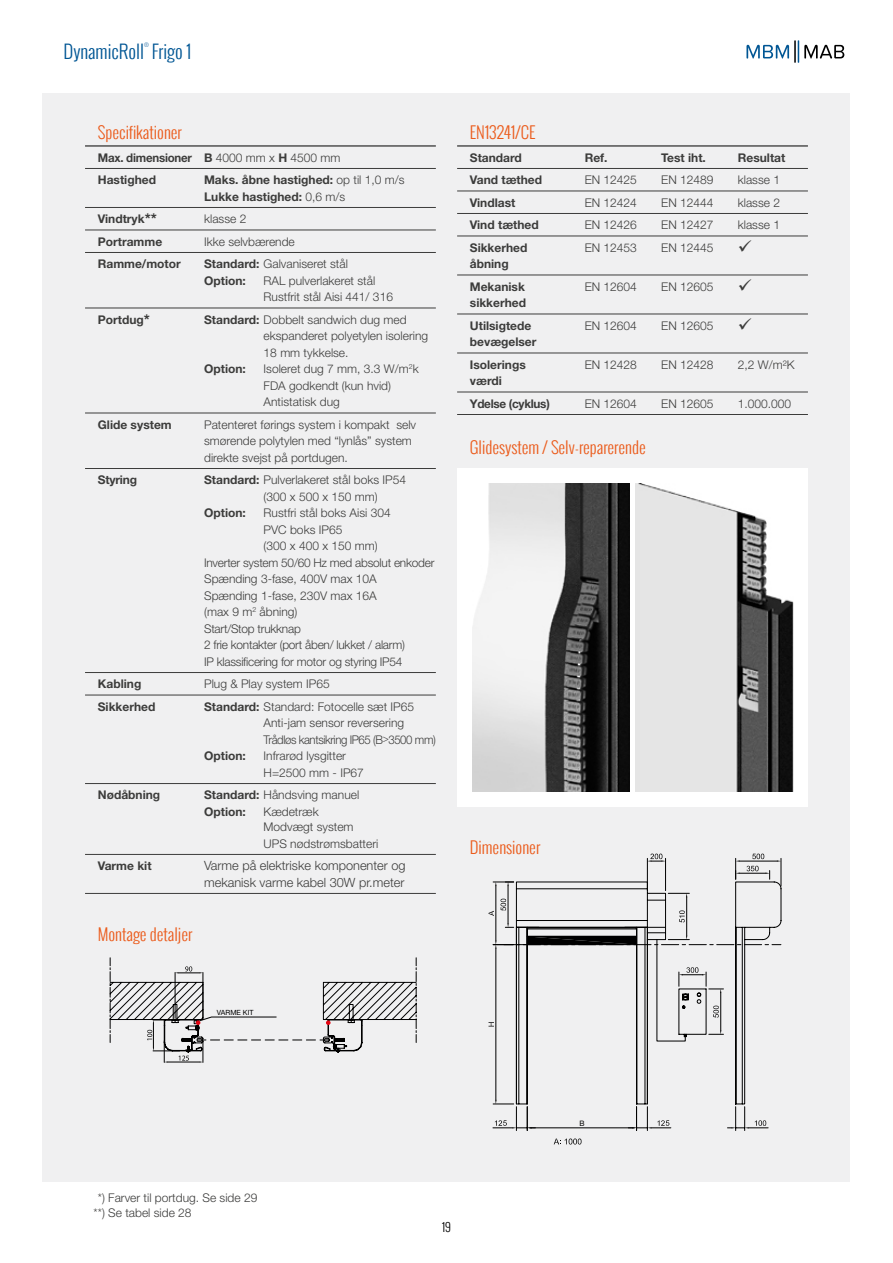
<style>
.page{position:relative;width:893px;height:1263px;background:#fff}
.page>*{position:absolute;margin:0;border:0;box-sizing:border-box;transform-origin:0 0}
.t1{font:300 18.6px "Oswald";color:#005694}
.t2{font:300 16.5px "Oswald";color:#eb5b1b}
.t3{font:300 12.75px/16.5px "Helvetica Neue";color:#3c3c3b}
.t4{font:300 12px/16.5px "Helvetica Neue";color:#3c3c3b}
.t5{font:700 12px/16.5px "Helvetica Neue";color:#3c3c3b}
.t6{font:300 12px "Helvetica Neue";letter-spacing:-.02em;color:#3c3c3b}
.t7{font:700 12px/22.5px "Helvetica Neue";letter-spacing:-.02em;color:#3c3c3b;scale:.96 1}
.t8{font:300 12px "Helvetica Neue";letter-spacing:-.035em;color:#3c3c3b;scale:.95 1}
.t9{font:700 12px/22.5px "Helvetica Neue";letter-spacing:-.025em;color:#3c3c3b}
.t10{font:300 12px "Oswald";color:#000}
.t11{font:7.5px "Helvetica Neue";color:#000}
.t12{font:7.2px "Helvetica Neue";color:#000}
.t13{font:300 7.05px "Oswald";color:#005694}
.s1{font-weight:300}
.s2{font-size:15px}
.s3{font-weight:700}
.s4{font-size:10.5px}
</style>
<div class="page">
<div style="left:43px;top:94px;width:807px;height:1088px;background:#f0f0f1"></div>
<hr style="left:85px;top:146px;width:351px;height:1px;background:#000">
<hr style="left:85px;top:168px;width:351px;height:1px;background:#3c3c3b">
<hr style="left:85px;top:207px;width:351px;height:1px;background:#3c3c3b">
<hr style="left:85px;top:230px;width:351px;height:1px;background:#3c3c3b">
<hr style="left:85px;top:252px;width:351px;height:1px;background:#3c3c3b">
<hr style="left:85px;top:308px;width:351px;height:1px;background:#3c3c3b">
<hr style="left:85px;top:413px;width:351px;height:1px;background:#3c3c3b">
<hr style="left:85px;top:468px;width:351px;height:1px;background:#3c3c3b">
<hr style="left:85px;top:672px;width:351px;height:1px;background:#3c3c3b">
<hr style="left:85px;top:695px;width:351px;height:1px;background:#3c3c3b">
<hr style="left:85px;top:783px;width:351px;height:1px;background:#3c3c3b">
<hr style="left:85px;top:854px;width:351px;height:1px;background:#3c3c3b">
<hr style="left:85px;top:893px;width:351px;height:1px;background:#3c3c3b">
<svg style="left:746px;top:45px;width:43px;height:14px"></svg>
<svg style="left:798px;top:40px;width:46px;height:23px"></svg>
<hr style="left:794px;top:40px;width:2px;height:23px;background:#000">
<hr style="left:457px;top:146px;width:351px;height:1px;background:#000">
<hr style="left:457px;top:168px;width:351px;height:1px;background:#3c3c3b">
<hr style="left:457px;top:191px;width:351px;height:1px;background:#3c3c3b">
<hr style="left:457px;top:213px;width:351px;height:1px;background:#3c3c3b">
<hr style="left:457px;top:236px;width:351px;height:1px;background:#3c3c3b">
<hr style="left:457px;top:275px;width:351px;height:1px;background:#3c3c3b">
<hr style="left:457px;top:314px;width:351px;height:1px;background:#3c3c3b">
<hr style="left:457px;top:353px;width:351px;height:1px;background:#3c3c3b">
<hr style="left:457px;top:392px;width:351px;height:1px;background:#3c3c3b">
<hr style="left:457px;top:414px;width:351px;height:1px;background:#3c3c3b">
<div style="left:457px;top:468px;width:351px;height:338px;background:#fff"></div>
<img style="left:636px;top:483px;width:157px;height:308px">
<img style="left:472px;top:483px;width:157px;height:308px">
<hr style="left:167px;top:1062px;width:33px;height:1px;background:#000">
<svg style="left:110px;top:958px;width:306px;height:104px"></svg>
<svg style="left:516px;top:882px;width:265px;height:11px"></svg>
<hr style="left:508px;top:886px;width:1px;height:37px;background:#000">
<hr style="left:496px;top:886px;width:1px;height:54px;background:#000">
<svg style="left:493px;top:882px;width:21px;height:4px"></svg>
<hr style="left:665px;top:858px;width:1px;height:32px;background:#000">
<hr style="left:647px;top:858px;width:1px;height:32px;background:#000">
<svg style="left:647px;top:854px;width:18px;height:8px"></svg>
<hr style="left:740px;top:861px;width:37px;height:1px;background:#000">
<svg style="left:777px;top:858px;width:5px;height:28px"></svg>
<svg style="left:735px;top:854px;width:35px;height:25px"></svg>
<svg style="left:554px;top:1138px;width:27px;height:6px"></svg>
<svg style="left:488px;top:893px;width:293px;height:237px"></svg>
<p class="t13" style="left:144px;top:39px;width:6px">®</p>
<h1 class="t1" style="left:64px;top:38px;width:129px">DynamicRoll Frigo 1</h1>
<h2 class="t2" style="left:98px;top:120px;width:86px">Specifikationer</h2>
<p class="t7" style="left:98px;top:146px;width:254px">Max. dimensioner B <span class="s1">4000 mm x</span> H <span class="s1">4500 mm<br></span>Hastighed</p>
<p class="t5" style="left:204px;top:172px;width:202px">Maks. åbne hastighed: <span class="s1">op til 1,0 m/s<br></span>Lukke hastighed: <span class="s1">0,6 m/s</span></p>
<p class="t5" style="left:98px;top:211px;width:61px">Vindtryk<span class="s2">**</span></p>
<p class="t4" style="left:204px;top:211px;width:44px">klasse 2</p>
<p class="t5" style="left:98px;top:233px;width:66px">Portramme</p>
<p class="t4" style="left:204px;top:233px;width:92px">Ikke selvbærende</p>
<p class="t5" style="left:98px;top:256px;width:85px">Ramme/motor</p>
<p class="t5" style="left:204px;top:256px;width:145px">Standard: <span class="s1">Galvaniseret stål<br></span>Option:</p>
<p class="t4" style="left:264px;top:272px;width:131px">RAL pulverlakeret stål<br>Rustfrit stål Aisi 441/ 316</p>
<p class="t5" style="left:98px;top:311px;width:54px">Portdug<span class="s2">*</span></p>
<p class="t4" style="left:264px;top:311px;width:166px;text-indent:-60px"><span class="s3">Standard:</span> Dobbelt sandwich dug med ekspanderet polyetylen isolering<br>18 mm tykkelse.</p>
<p class="t5" style="left:204px;top:361px;width:43px">Option:</p>
<p class="t4" style="left:264px;top:361px;width:157px">Isoleret dug 7 mm, 3.3 W/m<sup>2</sup>k<br>FDA godkendt (kun hvid)<br>Antistatisk dug</p>
<p class="t5" style="left:98px;top:416px;width:75px">Glide system</p>
<p class="t4" style="left:204px;top:416px;width:214px">Patenteret førings system i kompakt selv smørende polytylen med “lynlås” system direkte svejst på portdugen.</p>
<p class="t5" style="left:98px;top:472px;width:41px">Styring</p>
<p class="t4" style="left:264px;top:472px;width:144px;text-indent:-60px"><span class="s3">Standard:</span> Pulverlakeret stål boks IP54 (300 x 500 x 150 mm)</p>
<p class="t5" style="left:204px;top:505px;width:43px">Option:</p>
<p class="t4" style="left:264px;top:505px;width:129px">Rustfri stål boks Aisi 304</p>
<p class="t4" style="left:264px;top:521px;width:80px">PVC boks IP65</p>
<p class="t4" style="left:264px;top:538px;width:116px">(300 x 400 x 150 mm)</p>
<p class="t6" style="left:204px;top:555px;width:232px">Inverter system 50/60 Hz med absolut enkoder</p>
<p class="t4" style="left:204px;top:571px;width:174px">Spænding 3-fase, 400V max 10A</p>
<p class="t4" style="left:204px;top:587px;width:174px">Spænding 1-fase, 230V max 16A</p>
<p class="t4" style="left:204px;top:604px;width:95px">(max 9 m<sup>2</sup> åbning)</p>
<p class="t6" style="left:204px;top:621px;width:98px">Start/Stop trukknap</p>
<p class="t6" style="left:204px;top:638px;width:202px">2 frie kontakter (port åben/ lukket / alarm)</p>
<p class="t6" style="left:204px;top:654px;width:200px">IP klassificering for motor og styring IP54</p>
<p class="t5" style="left:98px;top:676px;width:45px">Kabling</p>
<p class="t4" style="left:204px;top:676px;width:127px">Plug &amp; Play system IP65</p>
<p class="t5" style="left:98px;top:698px;width:59px">Sikkerhed</p>
<p class="t4" style="left:204px;top:698px;width:212px"><span class="s3">Standard:</span> Standard: Fotocelle sæt IP65</p>
<p class="t4" style="left:264px;top:715px;width:142px">Anti-jam sensor reversering</p>
<p class="t8" style="left:264px;top:732px;width:183px">Trådløs kantsikring IP65 (B<span class="s4">&gt;</span>3500 mm)</p>
<p class="t5" style="left:204px;top:748px;width:43px">Option:</p>
<p class="t4" style="left:264px;top:748px;width:102px">Infrarød lysgitter<br>H=2500 mm - IP67</p>
<p class="t5" style="left:98px;top:787px;width:64px">Nødåbning</p>
<p class="t5" style="left:204px;top:787px;width:157px">Standard: <span class="s1">Håndsving manuel<br></span>Option:</p>
<p class="t4" style="left:264px;top:804px;width:91px;line-height:15.3px">Kædetræk<br>Modvægt system</p>
<p class="t4" style="left:264px;top:835px;width:116px">UPS nødstrømsbatteri</p>
<p class="t5" style="left:98px;top:857px;width:55px">Varme kit</p>
<p class="t3" style="left:204px;top:857px;width:203px">Varme på elektriske komponenter og mekanisk varme kabel 30W pr.meter</p>
<h2 class="t2" style="left:98px;top:922px;width:96px">Montage detaljer</h2>
<p class="t12" style="left:217px;top:1008px;width:38px">VARME KIT</p>
<h2 class="t2" style="left:470px;top:120px;width:67px">EN13241/CE</h2>
<p class="t5" style="left:470px;top:149px;width:54px">Standard</p>
<p class="t5" style="left:585px;top:149px;width:24px">Ref.</p>
<p class="t5" style="left:661px;top:149px;width:46px">Test iht.</p>
<p class="t5" style="left:738px;top:149px;width:49px">Resultat</p>
<p class="t5" style="left:470px;top:172px;width:74px">Vand tæthed</p>
<p class="t4" style="left:585px;top:172px;width:54px">EN 12425</p>
<p class="t4" style="left:661px;top:172px;width:54px">EN 12489</p>
<p class="t4" style="left:738px;top:172px;width:44px">klasse 1</p>
<p class="t5" style="left:470px;top:194px;width:47px">Vindlast</p>
<p class="t4" style="left:585px;top:194px;width:54px">EN 12424</p>
<p class="t4" style="left:661px;top:194px;width:54px">EN 12444</p>
<p class="t4" style="left:738px;top:194px;width:44px">klasse 2</p>
<p class="t5" style="left:470px;top:217px;width:70px">Vind tæthed</p>
<p class="t4" style="left:585px;top:217px;width:54px">EN 12426</p>
<p class="t4" style="left:661px;top:217px;width:54px">EN 12427</p>
<p class="t4" style="left:738px;top:217px;width:44px">klasse 1</p>
<p class="t5" style="left:470px;top:239px;width:59px">Sikkerhed</p>
<p class="t4" style="left:585px;top:239px;width:54px">EN 12453</p>
<p class="t4" style="left:661px;top:239px;width:54px">EN 12445</p>
<p class="t5" style="left:470px;top:253px;width:57px;line-height:22.5px">åbning<br>Mekanisk</p>
<p class="t4" style="left:585px;top:278px;width:54px">EN 12604</p>
<p class="t4" style="left:661px;top:278px;width:54px">EN 12605</p>
<p class="t5" style="left:470px;top:292px;width:64px;line-height:22.5px">sikkerhed ✓<br>Utilsigtede</p>
<p class="t5" style="left:470px;top:331px;width:68px;line-height:22.5px">bevægelser<br>Isolerings</p>
<p class="t9" style="left:470px;top:370px;width:81px">værdi<br>Ydelse (cyklus)</p>
<p class="t4" style="left:585px;top:317px;width:54px">EN 12604</p>
<p class="t4" style="left:661px;top:317px;width:54px">EN 12605</p>
<p class="t4" style="left:585px;top:356px;width:54px">EN 12428</p>
<p class="t4" style="left:661px;top:356px;width:54px">EN 12428</p>
<p class="t4" style="left:738px;top:356px;width:58px">2,2 W/m²K</p>
<p class="t4" style="left:585px;top:395px;width:54px">EN 12604</p>
<p class="t4" style="left:661px;top:395px;width:54px">EN 12605</p>
<p class="t4" style="left:738px;top:395px;width:55px">1.000.000</p>
<h2 class="t2" style="left:470px;top:435px;width:177px">Glidesystem / Selv-reparerende</h2>
<h2 class="t2" style="left:470px;top:835px;width:72px">Dimensioner</h2>
<p class="t4" style="left:94px;top:1190px;width:165px;line-height:15px;text-indent:4px">*) Farver til portdug. Se side 29 **) Se tabel side 28</p>
<p class="t10" style="left:442px;top:1218px;width:10px">19</p>
<p class="t11" style="left:579px;top:1119px;width:7px">B</p>
</div>
